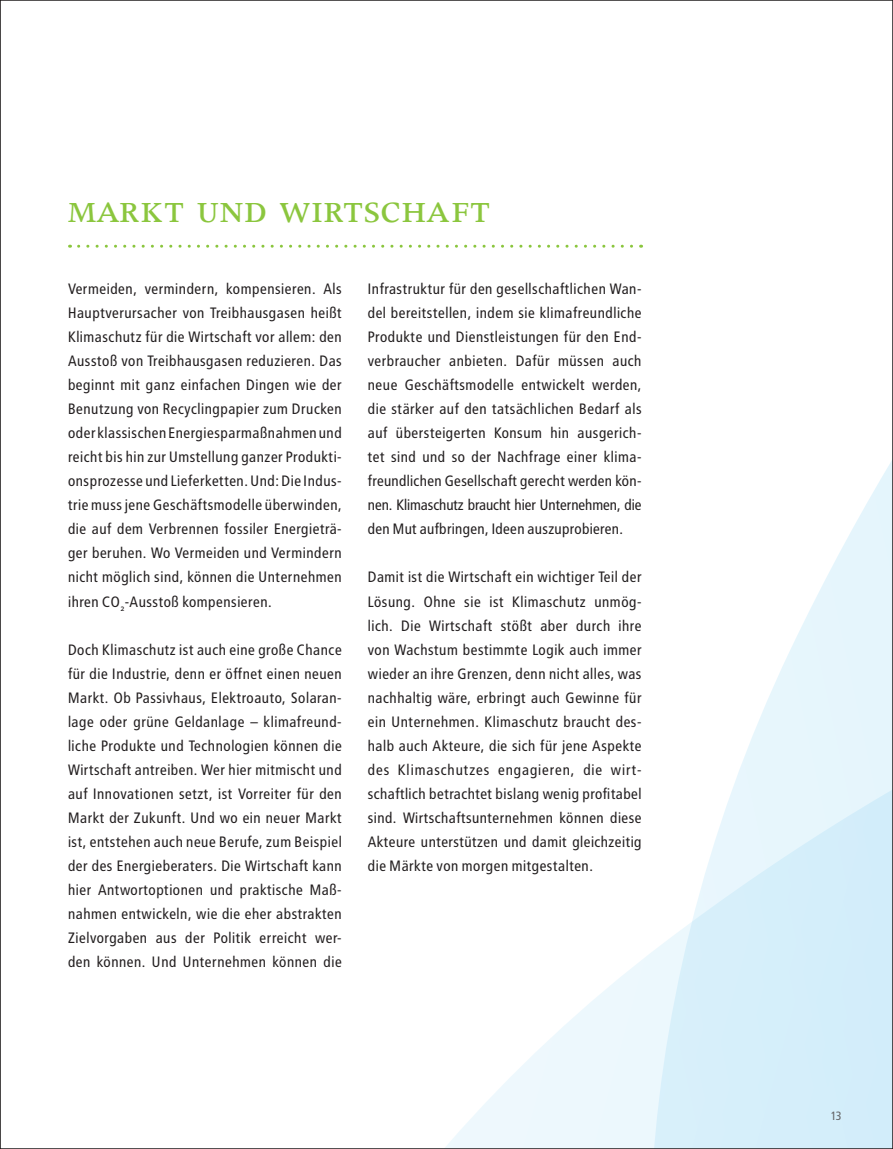
<style>
.page{position:relative;width:893px;height:1149px;background:#fff}
.page>*{position:absolute;margin:0;border:0;box-sizing:border-box;transform-origin:0 0}
.Headline_grün_Kapite{font:42px "Apollo MT Pro";letter-spacing:.02em;color:#8bc63e}
.Fließtext_Blocksatz{font:15px/24px "Transit Print OT";color:#231f20;text-align:justify}
.t1{font:12px "Transit Print OT";color:#636366}
</style>
<div class="page">
<svg style="left:447px;top:983px;width:167px;height:163px;fill:#eef8fd"></svg>
<svg style="left:614px;top:247px;width:277px;height:899px"></svg>
<svg style="left:79px;top:244px;width:563px;height:3px"></svg>
<p class="Headline_grün_Kapite" style="left:67px;top:186px;width:424px">markt und wirtschaft</p>
<p class="Fließtext_Blocksatz" style="left:68px;top:277px;width:276px">Vermeiden, vermindern, kompensieren. Als Hauptverursacher von Treibhausgasen heißt Klimaschutz für die Wirtschaft vor allem: den Ausstoß von Treibhausgasen reduzieren. Das beginnt mit ganz einfachen Dingen wie der Benutzung von Recyclingpapier zum Drucken oder klassischen Energiesparmaßnahmen und reicht bis hin zur Umstellung ganzer Produkti&shy;onsprozesse und Lieferketten. Und: Die Indus&shy;trie muss jene Geschäftsmodelle überwinden, die auf dem Verbrennen fossiler Energieträ&shy;ger beruhen. Wo Vermeiden und Vermindern nicht möglich sind, können die Unternehmen ihren CO<sub>2</sub>-Ausstoß kompensieren.</p>
<p class="Fließtext_Blocksatz" style="left:68px;top:637px;width:276px">Doch Klimaschutz ist auch eine große Chance für die Industrie, denn er öffnet einen neuen Markt. Ob Passivhaus, Elektroauto, Solaran&shy;lage oder grüne Geldanlage – klimafreund&shy;liche Produkte und Technologien können die Wirtschaft antreiben. Wer hier mitmischt und auf Innovationen setzt, ist Vorreiter für den Markt der Zukunft. Und wo ein neuer Markt ist, entstehen auch neue Berufe, zum Beispiel der des Energieberaters. Die Wirtschaft kann hier Antwortoptionen und praktische Maß&shy;nahmen entwickeln, wie die eher abstrakten Zielvorgaben aus der Politik erreicht wer&shy;den können. Und Unternehmen können die</p>
<p class="Fließtext_Blocksatz" style="left:368px;top:277px;width:276px">Infrastruktur für den gesellschaftlichen Wan&shy;del bereitstellen, indem sie klimafreundliche Produkte und Dienstleistungen für den End&shy;verbraucher anbieten. Dafür müssen auch neue Geschäftsmodelle entwickelt werden, die stärker auf den tatsächlichen Bedarf als auf übersteigerten Konsum hin ausgerich&shy;tet sind und so der Nachfrage einer klima&shy;freundlichen Gesellschaft gerecht werden kön&shy;nen. Klimaschutz braucht hier Unternehmen, die den Mut aufbringen, Ideen auszuprobieren.</p>
<p class="Fließtext_Blocksatz" style="left:368px;top:565px;width:276px">Damit ist die Wirtschaft ein wichtiger Teil der Lösung. Ohne sie ist Klimaschutz unmög&shy;lich. Die Wirtschaft stößt aber durch ihre von Wachstum bestimmte Logik auch immer wieder an ihre Grenzen, denn nicht alles, was nachhaltig wäre, erbringt auch Gewinne für ein Unternehmen. Klimaschutz braucht des&shy;halb auch Akteure, die sich für jene Aspekte des Klimaschutzes engagieren, die wirt&shy;schaftlich betrachtet bislang wenig profitabel sind. Wirtschaftsunternehmen können diese Akteure unterstützen und damit gleichzeitig die Märkte von morgen mitgestalten.</p>
<p class="t1" style="left:831px;top:1108px;width:13px">13</p>
</div>
